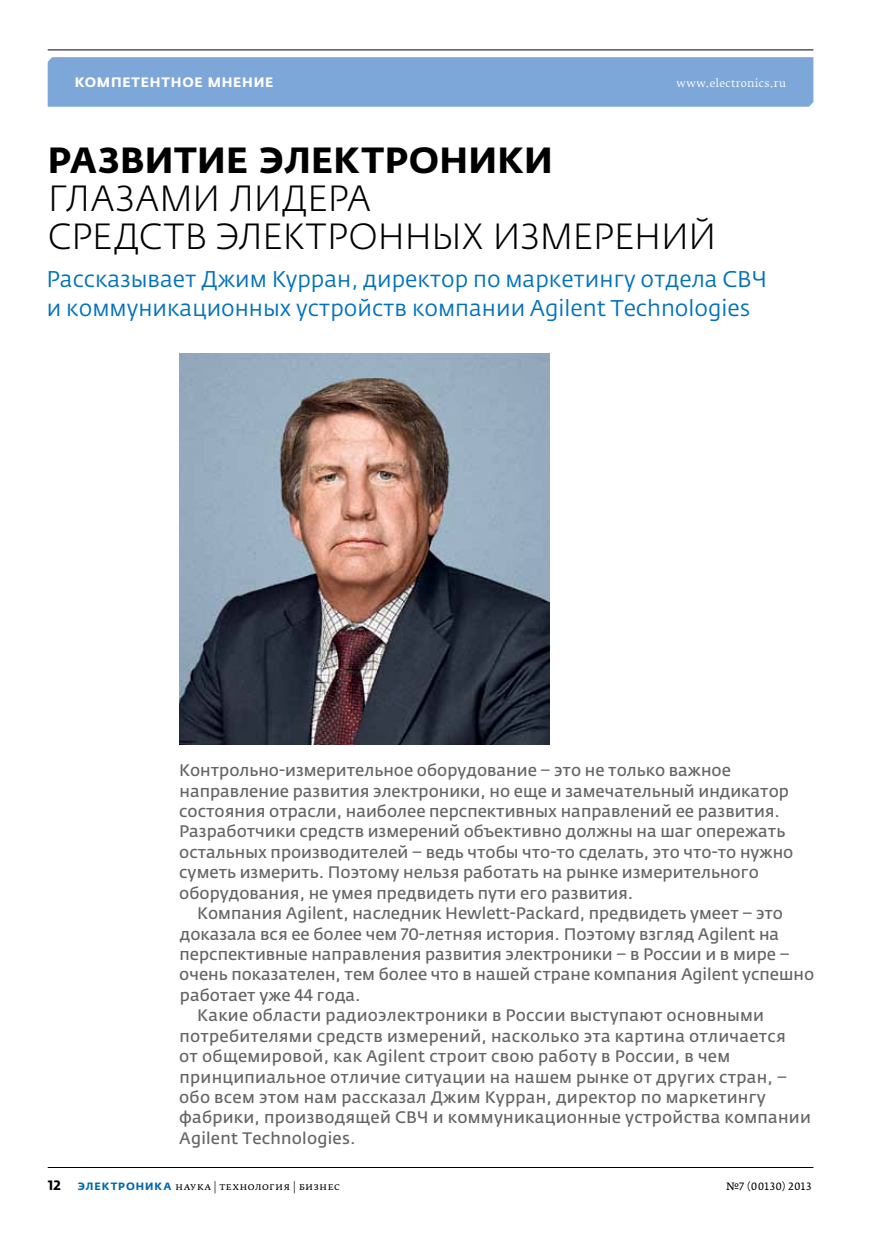
<style>
.page{position:relative;width:881px;height:1234px;background:#fff}
.page>*{position:absolute;margin:0;border:0;box-sizing:border-box;transform-origin:0 0}
.t1{font:300 36px/38.1px "Fedra Sans Pro";letter-spacing:-.01em;color:#000}
.t2{font:700 36px "Fedra Sans Pro";letter-spacing:.01em;color:#000}
.t3{font:22.5px/28.5px "Fedra Sans Pro";color:#0072bc}
.t4{font:16.5px/20.4px "Fedra Sans Pro";color:#636466}
.t5{font:700 13.5px "Fedra Sans Alt Pro";letter-spacing:.055em;color:#fff}
.t6{font:10.5px "Fedra Serif B Pro";letter-spacing:.035em;color:#000}
.t7{font:10.5px "Fedra Serif B Pro";letter-spacing:.03em;color:#fff}
.t8{font:10.5px "Fedra Serif A Pro";letter-spacing:.03em;color:#000}
.s1{font-family:"Fedra Sans Pro";font-weight:700;font-size:13.5px}
.s2{font-family:"Fedra Sans Alt Pro";font-weight:700;color:#0068ac}
</style>
<div class="page">
<div style="left:48px;top:57px;width:765px;height:50px;background:#7da7d8"></div>
<hr style="left:48px;top:49px;width:765px;height:1px;background:#000">
<hr style="left:48px;top:1166px;width:765px;height:1px;background:#000">
<img style="left:180px;top:353px;width:369px;height:391px">
<p class="t5" style="left:75px;top:74px;width:200px">Компетентное мнение</p>
<p class="t7" style="left:676px;top:77px;width:111px">www.electronics.ru</p>
<h1 class="t2" style="left:48px;top:138px;width:506px">Развитие электроники</h1>
<h1 class="t1" style="left:48px;top:179px;width:670px">глазами лидера<br>средств электронных измерений</h1>
<h2 class="t3" style="left:47px;top:265px;width:721px">Рассказывает Джим Курран, директор по маркетингу отдела СВЧ и коммуникационных устройств компании Agilent Technologies</h2>
<p class="t4" style="left:179px;top:760px;width:615px">Контрольно-измерительное оборудование – это не только важное направление развития электроники, но еще и замечательный индикатор состояния отрасли, наиболее перспективных направлений ее развития.<br>Разработчики средств измерений объективно должны на шаг опережать остальных производителей – ведь чтобы что-то сделать, это что-то нужно суметь измерить. Поэтому нельзя работать на рынке измерительного оборудования, не умея предвидеть пути его развития.</p>
<p class="t4" style="left:197px;top:902px;width:587px">Компания Agilent, наследник Hewlett-Packard, предвидеть умеет – это</p>
<p class="t4" style="left:180px;top:923px;width:600px">доказала вся ее более чем 70-летняя история. Поэтому взгляд Agilent на</p>
<p class="t4" style="left:179px;top:943px;width:611px">перспективные направления развития электроники – в России и в мире –</p>
<p class="t4" style="left:179px;top:964px;width:636px">очень показателен, тем более что в нашей стране компания Agilent успешно</p>
<p class="t4" style="left:180px;top:984px;width:182px">работает уже 44 года.</p>
<p class="t4" style="left:197px;top:1004px;width:568px">Какие области радиоэлектроники в России выступают основными</p>
<p class="t4" style="left:179px;top:1025px;width:607px">потребителями средств измерений, насколько эта картина отличается</p>
<p class="t4" style="left:179px;top:1045px;width:552px">от общемировой, как Agilent строит свою работу в России, в чем</p>
<p class="t4" style="left:179px;top:1066px;width:608px">принципиальное отличие ситуации на нашем рынке от других стран, –</p>
<p class="t4" style="left:179px;top:1086px;width:588px">обо всем этом нам рассказал Джим Курран, директор по маркетингу</p>
<p class="t4" style="left:179px;top:1107px;width:633px">фабрики, производящей СВЧ и коммуникационные устройства компании</p>
<p class="t4" style="left:179px;top:1127px;width:178px">Agilent Technologies.</p>
<p class="t6" style="left:48px;top:1179px;width:294px"><span class="s1">12</span> <span class="s2">ЭЛЕКТРОНИКА</span> наука | технология | бизнес</p>
<p class="t8" style="left:725px;top:1179px;width:87px">№7 (00130) 2013</p>
</div>
